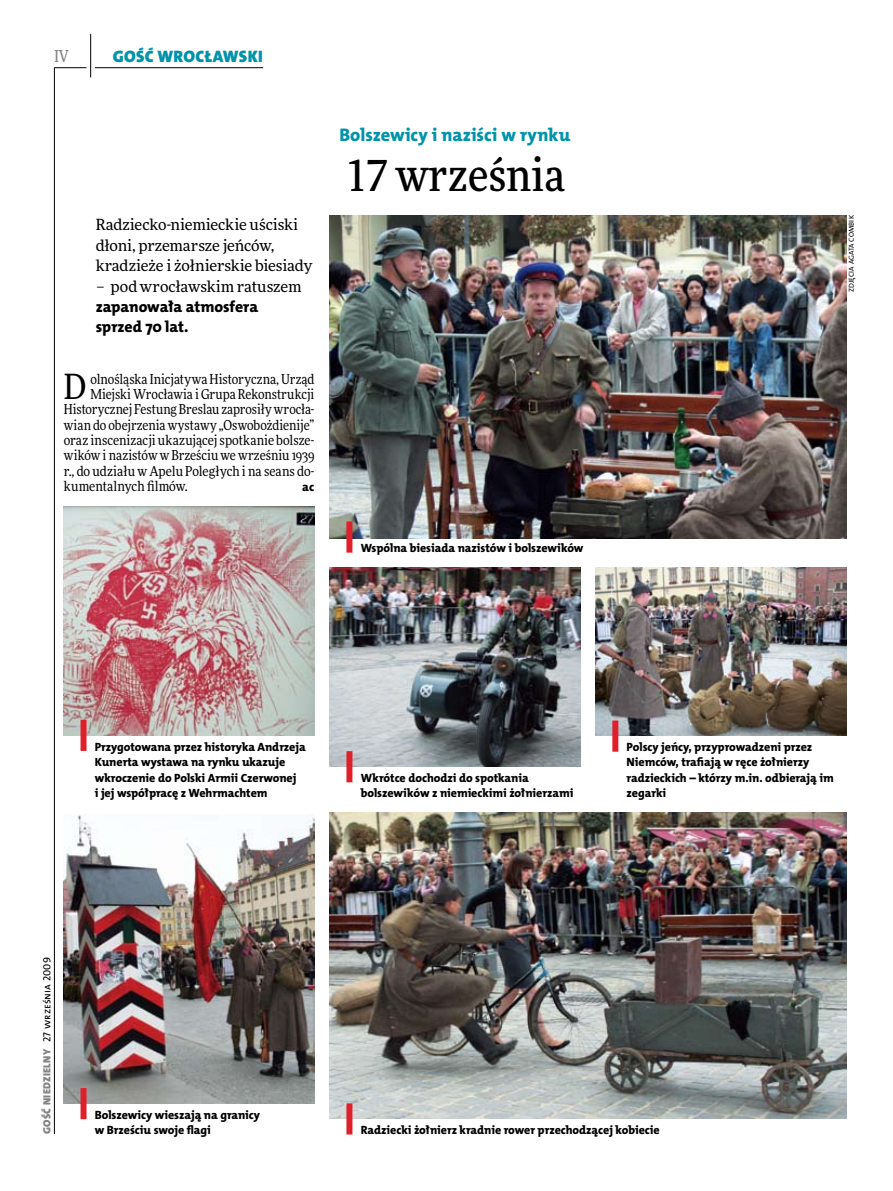
<style>
.page{position:relative;width:893px;height:1191px;background:#fff}
.page>*{position:absolute;margin:0;border:0;box-sizing:border-box;transform-origin:0 0}
.t1{font:500 45px "Freeday Narrow";color:#000}
.t2{font:34.8px "Freeday Narrow News";color:#000}
.t3{font:18.3px "The Mix HP8 Ex Bld";letter-spacing:.02em;color:#0093aa}
.t4{font:16.65px "The Mix HP9 Blk";letter-spacing:.02em;color:#0093aa}
.t5{font:500 16.5px "Freeday Narrow";color:#858486;scale:.9 1}
.t6{font:15.75px/20.4px "The Mix HP8 Ex Bld";letter-spacing:-.005em;color:#000}
.t7{font:15.45px/20.4px "Freeday News";letter-spacing:-.01em;color:#000}
.t8{font:13.65px "Freeday Narrow News";color:#000}
.t9{font:12.3px "The Mix HP8 Ex Bld";color:#000}
.t10{font:12px/15.3px "The Mix HP8 Ex Bld";letter-spacing:-.005em;color:#000}
.t11{font:10.5px "The Mix HP9 Blk";letter-spacing:.025em;color:#858486}
.t12{font:7.2px "The Mix HP5 Plain";letter-spacing:.015em;color:#000}
.s1{font-family:"The Mix HP5 Plain";color:#000}
</style>
<div class="page">
<hr style="left:54px;top:67px;width:1px;height:1067px;background:#000">
<hr style="left:90px;top:34px;width:1px;height:43px;background:#000">
<hr style="left:54px;top:67px;width:32px;height:1px;background:#000">
<hr style="left:95px;top:67px;width:168px;height:1px;background:#000">
<img style="left:64px;top:506px;width:250px;height:230px">
<img style="left:64px;top:814px;width:250px;height:289px">
<img style="left:330px;top:567px;width:250px;height:199px">
<img style="left:330px;top:812px;width:516px;height:306px">
<img style="left:596px;top:568px;width:251px;height:167px">
<img style="left:330px;top:215px;width:516px;height:323px">
<div style="left:346px;top:521px;width:6px;height:31px;background:#df1f2a"></div>
<div style="left:346px;top:1103px;width:6px;height:31px;background:#df1f2a"></div>
<div style="left:81px;top:719px;width:6px;height:32px;background:#df1f2a"></div>
<div style="left:612px;top:720px;width:6px;height:31px;background:#df1f2a"></div>
<div style="left:346px;top:751px;width:6px;height:31px;background:#df1f2a"></div>
<div style="left:81px;top:1088px;width:6px;height:31px;background:#df1f2a"></div>
<h3 class="t5" style="left:54px;top:46px;width:17px">IV</h3>
<h3 class="t4" style="left:113px;top:46px;width:152px">GOŚĆ WROCŁAWSKI</h3>
<p class="t7" style="left:96px;top:214px;width:218px">Radziecko-niemieckie uściski dłoni, przemarsze jeńców, kradzieże i żołnierskie biesiady</p>
<p class="t7" style="left:96px;top:276px;width:207px">– pod wrocławskim ratuszem</p>
<h3 class="t6" style="left:96px;top:297px;width:164px">zapanowała atmosfera sprzed 70 lat.</h3>
<h2 class="t2" style="left:64px;top:365px;width:24px">D</h2>
<p class="t8" style="left:90px;top:370px;width:225px">olnośląska Inicjatywa Historyczna, Urząd</p>
<p class="t8" style="left:90px;top:386px;width:225px">Miejski Wrocławia i Grupa Rekonstrukcji</p>
<p class="t8" style="left:64px;top:401px;width:252px">Historycznej Festung Breslau zaprosiły wrocła-</p>
<p class="t8" style="left:64px;top:416px;width:252px">wian do obejrzenia wystawy „Oswobożdienije”</p>
<p class="t8" style="left:64px;top:432px;width:252px">oraz inscenizacji ukazującej spotkanie bolsze-</p>
<p class="t8" style="left:64px;top:447px;width:252px">wików i nazistów w Brześciu we wrześniu 1939</p>
<p class="t8" style="left:64px;top:462px;width:252px">r., do udziału w Apelu Poległych i na seans do-</p>
<p class="t8" style="left:64px;top:477px;width:126px">kumentalnych filmów.</p>
<p class="t9" style="left:302px;top:479px;width:14px">ac</p>
<h3 class="t3" style="left:340px;top:123px;width:232px">Bolszewicy i naziści w rynku</h3>
<h1 class="t1" style="left:345px;top:147px;width:222px">17 września</h1>
<p class="t10" style="left:361px;top:540px;width:224px">Wspólna biesiada nazistów i bolszewików</p>
<p class="t12" style="left:847px;top:292px;width:78px;rotate:-90deg">Zdjęcia Agata Combik</p>
<p class="t10" style="left:95px;top:739px;width:212px">Przygotowana przez historyka Andrzeja Kunerta wystawa na rynku ukazuje wkroczenie do Polski Armii Czerwonej<br>i jej współpracę z Wehrmachtem</p>
<p class="t10" style="left:627px;top:739px;width:208px">Polscy jeńcy, przyprowadzeni przez<br>Niemców, trafiają w ręce żołnierzy radzieckich – którzy m.in. odbierają im zegarki</p>
<p class="t10" style="left:361px;top:770px;width:214px">Wkrótce dochodzi do spotkania bolszewików z niemieckimi żołnierzami</p>
<p class="t11" style="left:40px;top:1134px;width:178px;rotate:-90deg">GOŚĆ NIEDZIELNY <span class="s1">27 września 2009</span></p>
<p class="t10" style="left:95px;top:1107px;width:167px">Bolszewicy wieszają na granicy w Brześciu swoje flagi</p>
<p class="t10" style="left:361px;top:1122px;width:301px">Radziecki żołnierz kradnie rower przechodzącej kobiecie</p>
</div>
